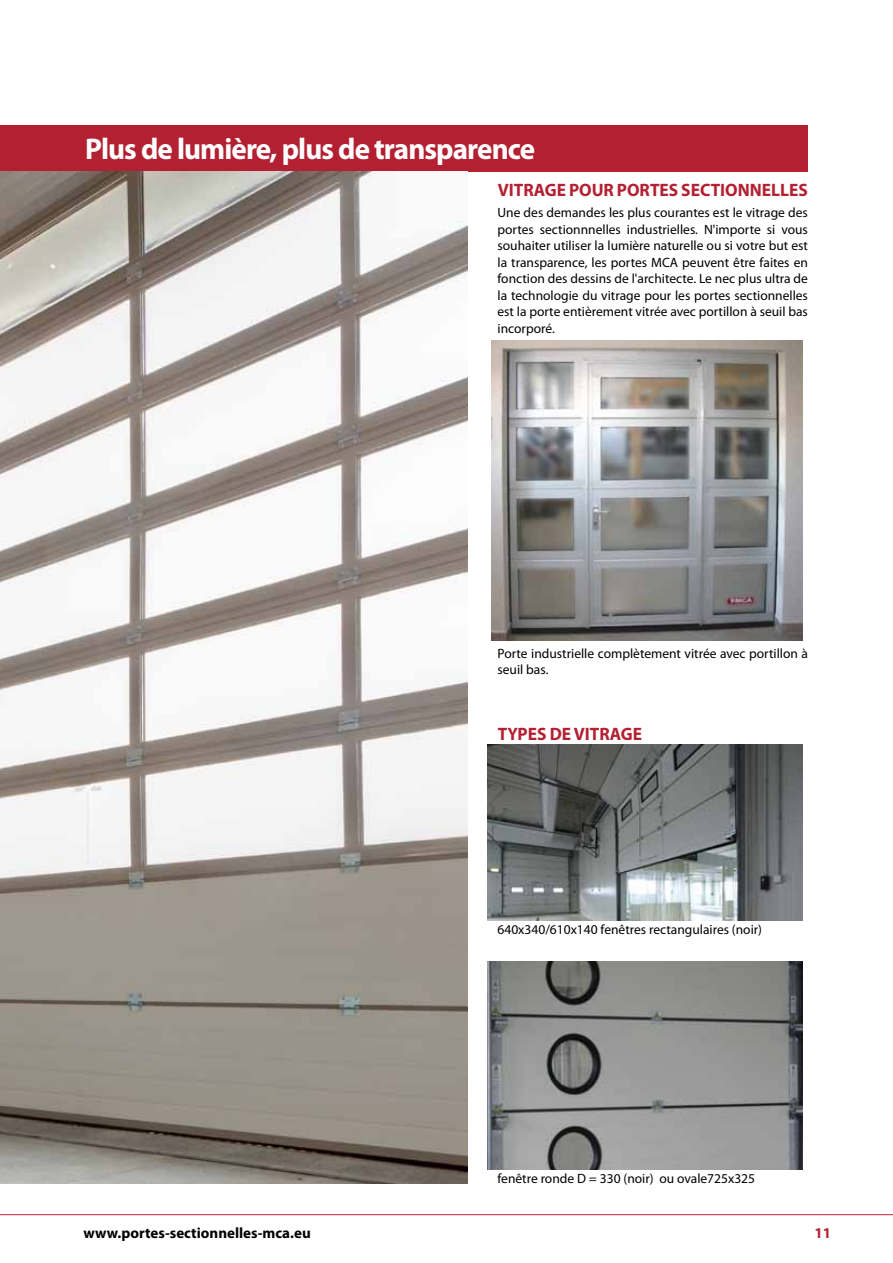
<style>
.page{position:relative;width:893px;height:1263px;background:#fff}
.page>*{position:absolute;margin:0;border:0;box-sizing:border-box;transform-origin:0 0}
.t1{font:700 30px "Myriad Pro";letter-spacing:-.03em;color:#fff}
.t2{font:700 18px "Myriad Pro";color:#b32032}
.t3{font:700 15px "Myriad Pro";color:#000}
.t4{font:700 15px "Myriad Pro";color:#b32032}
.t5{font:13.5px/16.5px "Myriad Pro";color:#000;text-align:justify}
</style>
<div class="page">
<hr style="left:0;top:0;width:1px;height:126px;background:#b32032">
<div style="left:0;top:125px;width:808px;height:47px;background:#b32032"></div>
<hr style="left:0;top:1214px;width:893px;height:1px;background:#b32032">
<img style="left:488px;top:961px;width:314px;height:208px">
<img style="left:492px;top:340px;width:310px;height:300px">
<img style="left:488px;top:744px;width:314px;height:177px">
<img style="left:0;top:172px;width:468px;height:1012px">
<h1 class="t1" style="left:85px;top:129px;width:452px">Plus de lumière, plus de transparence</h1>
<h2 class="t2" style="left:498px;top:179px;width:312px">Vitrage pour portes sectionnelles</h2>
<p class="t5" style="left:497px;top:204px;width:312px">Une des demandes les plus courantes est le vitrage des portes sectionnnelles industrielles. N'importe si vous souhaiter utiliser la lumière naturelle ou si votre but est la transparence, les portes MCA peuvent être faites en fonction des dessins de l'architecte. Le nec plus ultra de la technologie du vitrage pour les portes sectionnelles est la porte entièrement vitrée avec portillon à seuil bas incorporé.</p>
<p class="t5" style="left:497px;top:645px;width:312px">Porte industrielle complètement vitrée avec portillon à seuil bas.</p>
<h2 class="t2" style="left:498px;top:723px;width:146px">Types de vitrage</h2>
<p class="t5" style="left:497px;top:921px;width:266px">640x340/610x140 fenêtres rectangulaires (noir)</p>
<p class="t5" style="left:497px;top:1170px;width:259px">fenêtre ronde D = 330 (noir) ou ovale725x325</p>
<p class="t3" style="left:84px;top:1223px;width:229px">www.portes-sectionnelles-mca.eu</p>
<p class="t4" style="left:815px;top:1223px;width:18px">11</p>
</div>
